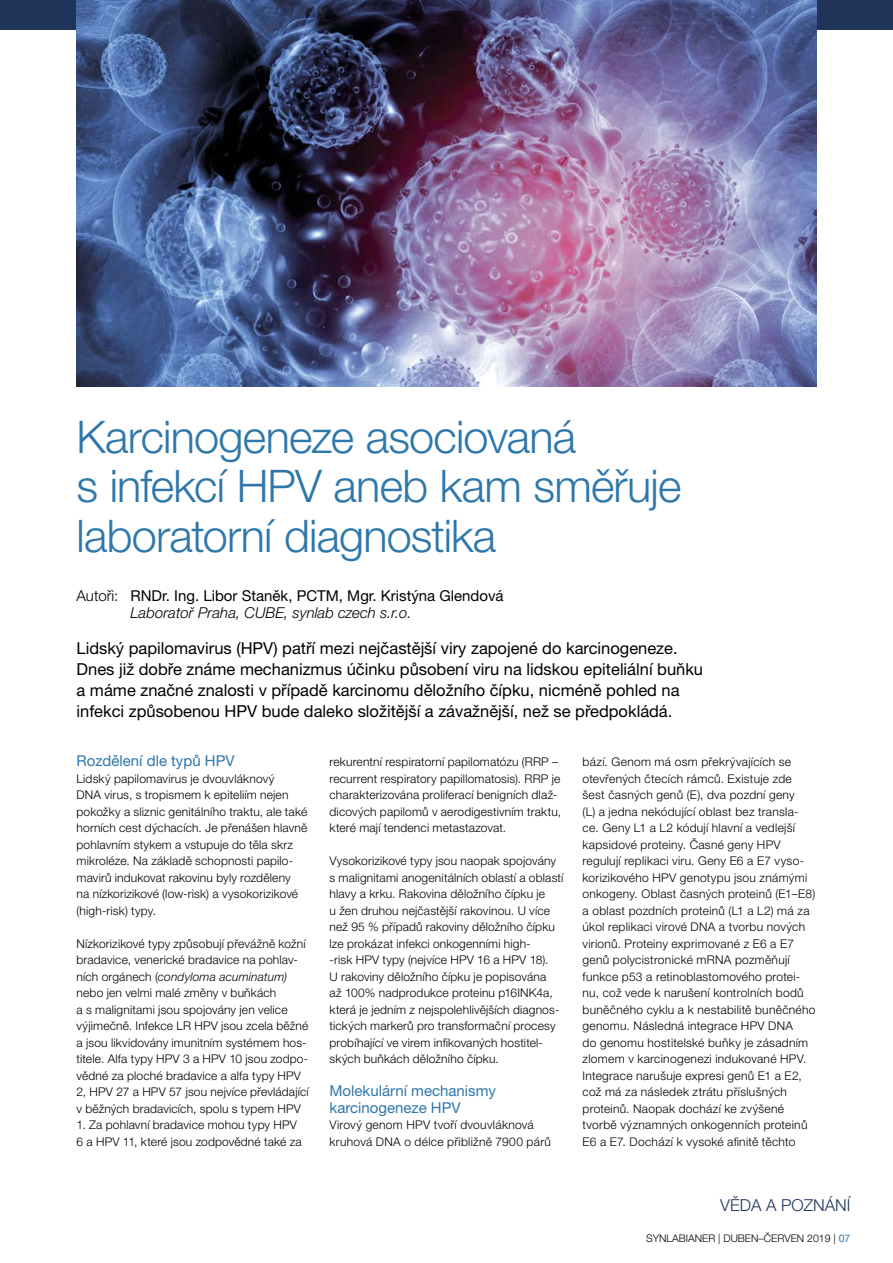
<style>
.page{position:relative;width:893px;height:1263px;background:#fff}
.page>*{position:absolute;margin:0;border:0;box-sizing:border-box;transform-origin:0 0}
.t1{font:300 45px/49.5px "Helvetica Neue CE";letter-spacing:-.015em;color:#2e77aa}
.t2{font:16.5px/21px "Helvetica Neue CE";color:#000}
.t3{font:300 16.5px "Helvetica Neue CE";color:#20345a}
.t4{font:15px/16.5px "Helvetica Neue CE";color:#000}
.t5{font:15px/16.5px "Helvetica Neue CE";color:#2e77aa}
.t6{font:300 12px/16.5px "Helvetica Neue CE";letter-spacing:.015em;color:#000}
.t7{font:300 10.5px "Helvetica Neue CE";color:#000}
.s1{font-weight:300}
.s2{font-weight:300;font-style:italic}
.s3{font-style:italic}
.s4{font-weight:400;color:#2e77aa}
</style>
<div class="page">
<div style="left:0;top:0;width:893px;height:30px;background:#20345a"></div>
<img style="left:77px;top:0;width:739px;height:387px">
<h1 class="t1" style="left:77px;top:416px;width:606px">Karcinogeneze asociovaná<br>s infekcí HPV aneb kam směřuje laboratorní diagnostika</h1>
<p class="t4" style="left:131px;top:589px;width:375px;text-indent:-54px"><span class="s1">Autoři:</span> RNDr. Ing. Libor Staněk, PCTM, Mgr. Kristýna Glendová<br><span class="s2">Laboratoř Praha, CUBE, synlab czech s.r.o.</span></p>
<p class="t2" style="left:77px;top:639px;width:628px">Lidský papilomavirus (HPV) patří mezi nejčastější viry zapojené do karcinogeneze.<br>Dnes již dobře známe mechanizmus účinku působení viru na lidskou epiteliální buňku a máme značné znalosti v případě karcinomu děložního čípku, nicméně pohled na infekci způsobenou HPV bude daleko složitější a závažnější, než se předpokládá.</p>
<p class="t5" style="left:77px;top:754px;width:160px">Rozdělení dle typů HPV</p>
<p class="t6" style="left:77px;top:771px;width:232px">Lidský papilomavirus je dvouvláknový<br>DNA virus, s tropismem k epiteliím nejen pokožky a sliznic genitálního traktu, ale také horních cest dýchacích. Je přenášen hlavně pohlavním stykem a vstupuje do těla skrz mikroléze. Na základě schopnosti papilo&shy;mavirů indukovat rakovinu byly rozděleny<br>na nízkorizikové (low-risk) a vysokorizikové (high-risk) typy.</p>
<p class="t6" style="left:77px;top:936px;width:234px">Nízkorizikové typy způsobují převážně kožní bradavice, venerické bradavice na pohlav&shy;ních orgánech (<span class="s3">condyloma acuminatum) </span>nebo jen velmi malé změny v buňkách<br>a s malignitami jsou spojovány jen velice výjimečně. Infekce LR HPV jsou zcela běžné a jsou likvidovány imunitním systémem hos&shy;titele. Alfa typy HPV 3 a HPV 10 jsou zodpo&shy;vědné za ploché bradavice a alfa typy HPV 2, HPV 27 a HPV 57 jsou nejvíce převládající v běžných bradavicích, spolu s typem HPV</p>
<p class="t6" style="left:77px;top:1118px;width:227px">1. Za pohlavní bradavice mohou typy HPV<br>6 a HPV 11, které jsou zodpovědné také za</p>
<p class="t6" style="left:330px;top:755px;width:233px">rekurentní respiratorní papilomatózu (RRP – recurrent respiratory papillomatosis). RRP je charakterizována proliferací benigních dlaž&shy;dicových papilomů v aerodigestivním traktu, které mají tendenci metastazovat.</p>
<p class="t6" style="left:330px;top:854px;width:235px">Vysokorizikové typy jsou naopak spojovány s malignitami anogenitálních oblastí a oblastí hlavy a krku. Rakovina děložního čípku je<br>u žen druhou nejčastější rakovinou. U více než 95 % případů rakoviny děložního čípku lze prokázat infekci onkogenními high-<br>-risk HPV typy (nejvíce HPV 16 a HPV 18).<br>U rakoviny děložního čípku je popisována<br>až 100% nadprodukce proteinu p16INK4a, která je jedním z nejspolehlivějších diagnos&shy;tických markerů pro transformační procesy probíhající ve virem infikovaných hostitel&shy;ských buňkách děložního čípku.</p>
<p class="t5" style="left:330px;top:1084px;width:168px">Molekulární mechanismy karcinogeneze HPV</p>
<p class="t6" style="left:330px;top:1118px;width:223px">Virový genom HPV tvoří dvouvláknová kruhová DNA o délce přibližně 7900 párů</p>
<p class="t6" style="left:583px;top:755px;width:235px">bází. Genom má osm překrývajících se otevřených čtecích rámců. Existuje zde šest časných genů (E), dva pozdní geny<br>(L) a jedna nekódující oblast bez transla&shy;ce. Geny L1 a L2 kódují hlavní a vedlejší kapsidové proteiny. Časné geny HPV regulují replikaci viru. Geny E6 a E7 vyso&shy;korizikového HPV genotypu jsou známými onkogeny. Oblast časných proteinů (E1–E8) a oblast pozdních proteinů (L1 a L2) má za úkol replikaci virové DNA a tvorbu nových virionů. Proteiny exprimované z E6 a E7 genů polycistronické mRNA pozměňují funkce p53 a retinoblastomového protei&shy;nu, což vede k narušení kontrolních bodů buněčného cyklu a k nestabilitě buněčného genomu. Následná integrace HPV DNA<br>do genomu hostitelské buňky je zásadním zlomem v karcinogenezi indukované HPV.<br>Integrace narušuje expresi genů E1 a E2, což má za následek ztrátu příslušných proteinů. Naopak dochází ke zvýšené tvorbě významných onkogenních proteinů E6 a E7. Dochází k vysoké afinitě těchto</p>
<h2 class="t3" style="left:720px;top:1195px;width:132px">VĚDA A POZNÁNÍ</h2>
<p class="t7" style="left:646px;top:1232px;width:206px">SYNLABIANER | DUBEN–ČERVEN 2019 | <span class="s4">07</span></p>
</div>
